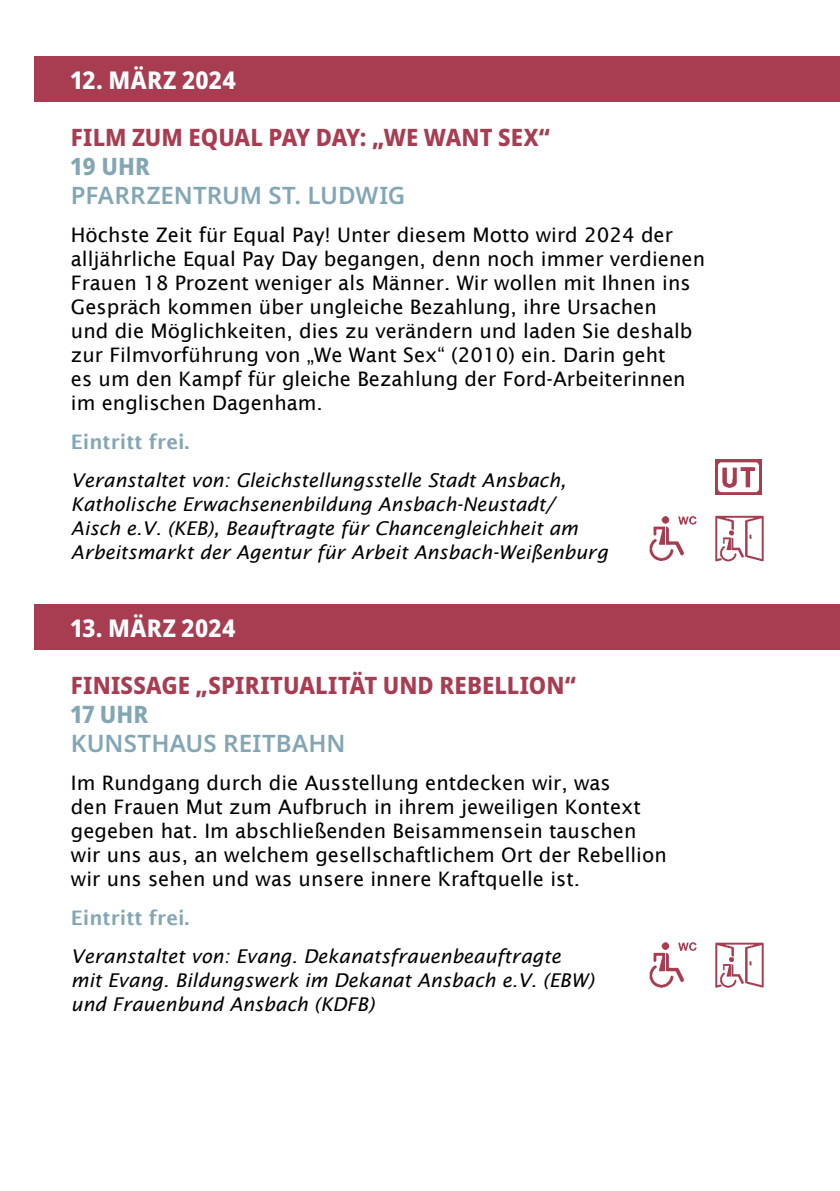
<style>
.page{position:relative;width:840px;height:1191px;background:#fff}
.page>*{position:absolute;margin:0;border:0;box-sizing:border-box;transform-origin:0 0}
.t1{font:800 semi-condensed 24.4px "Noto Sans";letter-spacing:.01em;color:#fff}
.t2{font:800 semi-condensed 24px "Noto Sans";letter-spacing:.005em;color:#a83c51}
.t3{font:600 24px "Noto Sans";letter-spacing:.005em;color:#83a6b5}
.t4{font:800 semi-condensed 24px "Noto Sans";letter-spacing:.005em;color:#83a6b5}
.t5{font:20px/24px "Lucida Sans";color:#000}
.t6{font:600 20px "Lucida Sans";color:#83a6b5}
.t7{font:italic 19px/24px "Lucida Sans";color:#000}
</style>
<div class="page">
<div style="left:34px;top:57px;width:805px;height:45px;background:#a83c51"></div>
<div style="left:34px;top:604px;width:805px;height:45px;background:#a83c51"></div>
<img style="left:649px;top:516px;width:48px;height:45px">
<img style="left:715px;top:515px;width:49px;height:47px">
<img style="left:649px;top:942px;width:48px;height:46px">
<img style="left:715px;top:942px;width:49px;height:46px">
<img style="left:715px;top:459px;width:46px;height:35px">
<p class="t1" style="left:71px;top:62px;width:166px">12. MÄRZ 2024</p>
<p class="t2" style="left:71px;top:120px;width:480px">FILM ZUM EQUAL PAY DAY: „WE WANT SEX“</p>
<p class="t4" style="left:71px;top:149px;width:80px">19 UHR</p>
<p class="t3" style="left:71px;top:178px;width:336px">PFARRZENTRUM ST. LUDWIG</p>
<p class="t5" style="left:71px;top:223px;width:635px">Höchste Zeit für Equal Pay! Unter diesem Motto wird 2024 der alljährliche Equal Pay Day begangen, denn noch immer verdienen Frauen 18 Prozent weniger als Männer. Wir wollen mit Ihnen ins Gespräch kommen über ungleiche Bezahlung, ihre Ursachen<br>und die Möglichkeiten, dies zu verändern und laden Sie deshalb zur Filmvorführung von „We Want Sex“ (2010) ein. Darin geht<br>es um den Kampf für gleiche Bezahlung der Ford-Arbeiterinnen im englischen Dagenham.</p>
<p class="t6" style="left:71px;top:430px;width:120px">Eintritt frei.</p>
<p class="t7" style="left:71px;top:468px;width:538px">Veranstaltet von: Gleichstellungsstelle Stadt Ansbach, Katholische Erwachsenenbildung Ansbach-Neustadt/ Aisch e.V. (KEB), Beauftragte für Chancengleichheit am Arbeitsmarkt der Agentur für Arbeit Ansbach-Weißenburg</p>
<p class="t1" style="left:71px;top:610px;width:166px">13. MÄRZ 2024</p>
<p class="t2" style="left:71px;top:668px;width:506px">FINISSAGE „SPIRITUALITÄT UND REBELLION“</p>
<p class="t4" style="left:71px;top:696px;width:79px">17 UHR</p>
<p class="t3" style="left:71px;top:726px;width:276px">KUNSTHAUS REITBAHN</p>
<p class="t5" style="left:71px;top:771px;width:597px">Im Rundgang durch die Ausstellung entdecken wir, was<br>den Frauen Mut zum Aufbruch in ihrem jeweiligen Kontext gegeben hat. Im abschließenden Beisammensein tauschen wir uns aus, an welchem gesellschaftlichem Ort der Rebellion wir uns sehen und was unsere innere Kraftquelle ist.</p>
<p class="t6" style="left:71px;top:906px;width:120px">Eintritt frei.</p>
<p class="t7" style="left:71px;top:944px;width:524px">Veranstaltet von: Evang. Dekanatsfrauenbeauftragte mit Evang. Bildungswerk im Dekanat Ansbach e.V. (EBW) und Frauenbund Ansbach (KDFB)</p>
</div>
